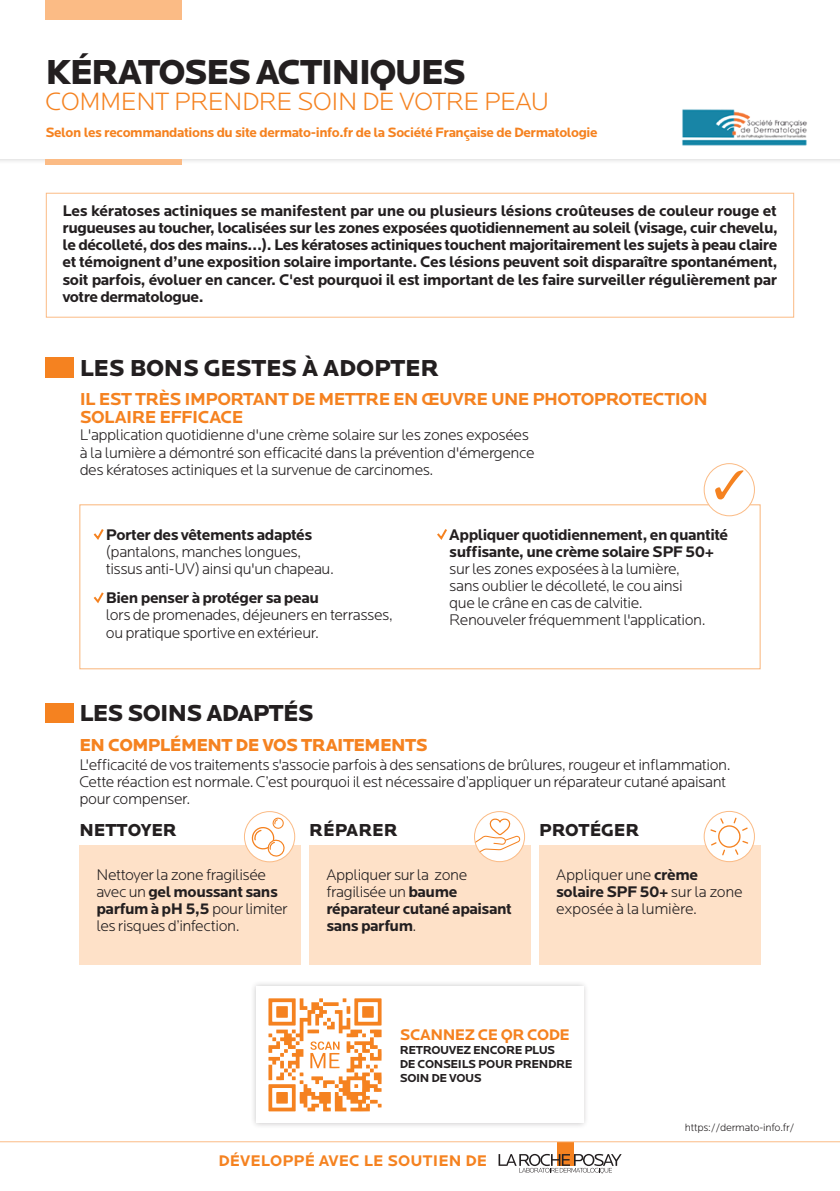
<style>
.page{position:relative;width:840px;height:1191px;background:#fff}
.page>*{position:absolute;margin:0;border:0;box-sizing:border-box;transform-origin:0 0}
.t1{font:900 36px "Locator";letter-spacing:-.05em;color:#231f20}
.t2{font:300 26px "Locator";letter-spacing:-.02em;color:#f58220}
.t3{font:900 24px "Locator";letter-spacing:-.01em;color:#231f20}
.t4{font:900 24px "Locator";letter-spacing:-.03em;color:#231f20}
.t5{font:700 18px/18px "Locator";letter-spacing:-.03em;color:#f58220}
.t6{font:900 18px "Locator";letter-spacing:-.03em;color:#f58220}
.t7{font:900 18px "Locator";color:#231f20}
.t8{font:300 16px/17px "Locator";letter-spacing:-.03em;color:#231f20}
.t9{font:700 16px/17px "Locator";letter-spacing:-.03em;color:#231f20;text-align:justify}
.t10{font:700 16px "Locator";letter-spacing:.01em;color:#f58220}
.t11{font:700 16px "Locator";letter-spacing:-.03em;color:#f58220}
.t12{font:700 14px "Locator";letter-spacing:-.03em;color:#f58220}
.t13{font:700 12px/14px "Locator";letter-spacing:-.03em;color:#231f20}
.t14{font:300 11px "Locator";letter-spacing:-.02em;color:#231f20}
.s1{font-weight:700}
.s2{font-weight:300}
</style>
<div class="page">
<div style="left:556px;top:1142px;width:17px;height:23px;background:#f58220"></div>
<svg style="left:498px;top:1153px;width:123px;height:19px"></svg>
<hr style="left:0;top:1141px;width:839px;height:1px;background:#fbbb85">
<div style="left:0;top:0;width:839px;height:165px;background:#231f20;opacity:.25"></div>
<div style="left:0;top:0;width:839px;height:159px;background:#fff"></div>
<div style="left:45px;top:357px;width:29px;height:21px;background:#f58220"></div>
<div style="left:45px;top:703px;width:29px;height:20px;background:#f58220"></div>
<div style="left:46px;top:193px;width:747px;height:124px;border:1px solid #fbbb85"></div>
<div style="left:45px;top:159px;width:136px;height:5px;background:#fbbb85"></div>
<div style="left:45px;top:0;width:136px;height:20px;background:#fbbb85"></div>
<div style="left:250px;top:980px;width:339px;height:149px;background:#231f20;opacity:.25"></div>
<div style="left:257px;top:986px;width:326px;height:137px;background:#fff"></div>
<svg style="left:268px;top:998px;width:113px;height:113px"></svg>
<div style="left:79px;top:845px;width:221px;height:119px;background:#fee1c8"></div>
<div style="left:309px;top:845px;width:221px;height:119px;background:#fee1c8"></div>
<div style="left:539px;top:845px;width:221px;height:119px;background:#fee1c8"></div>
<div style="left:244px;top:811px;width:50px;height:51px;background:#fff;border-radius:50%"></div>
<svg style="left:251px;top:817px;width:33px;height:40px"></svg>
<div style="left:244px;top:811px;width:51px;height:51px;border:1px solid #fbbb85;border-radius:50%"></div>
<div style="left:474px;top:811px;width:50px;height:50px;background:#fff;border-radius:50%"></div>
<svg style="left:474px;top:818px;width:46px;height:35px"></svg>
<div style="left:474px;top:811px;width:50px;height:51px;border:1px solid #fbbb85;border-radius:50%"></div>
<svg style="left:703px;top:811px;width:51px;height:50px"></svg>
<svg style="left:710px;top:817px;width:37px;height:38px"></svg>
<div style="left:703px;top:811px;width:51px;height:51px;border:1px solid #fbbb85;border-radius:50%"></div>
<svg style="left:93px;top:529px;width:11px;height:11px"></svg>
<svg style="left:93px;top:592px;width:11px;height:12px"></svg>
<svg style="left:437px;top:529px;width:10px;height:11px"></svg>
<svg style="left:715px;top:470px;width:28px;height:29px"></svg>
<div style="left:703px;top:463px;width:51px;height:53px;border:1px solid #fbbb85;border-radius:50%"></div>
<img style="left:682px;top:109px;width:125px;height:37px">
<p class="t1" style="left:45px;top:50px;width:422px">KÉRATOSES ACTINIQUES</p>
<p class="t2" style="left:45px;top:88px;width:505px">COMMENT PRENDRE SOIN DE VOTRE PEAU</p>
<p class="t12" style="left:45px;top:124px;width:553px">Selon les recommandations du site dermato-info.fr de la Société Française de Dermatologie</p>
<p class="t9" style="left:62px;top:203px;width:716px">Les kératoses actiniques se manifestent par une ou plusieurs lésions croûteuses de couleur rouge et rugueuses au toucher, localisées sur les zones exposées quotidiennement au soleil (visage, cuir chevelu, le décolleté, dos des mains…). Les kératoses actiniques touchent majoritairement les sujets à peau claire et témoignent d’une exposition solaire importante. Ces lésions peuvent soit disparaître spontanément, soit parfois, évoluer en cancer. C'est pourquoi il est important de les faire surveiller régulièrement par votre dermatologue.</p>
<p class="t3" style="left:80px;top:354px;width:360px">LES BONS GESTES À ADOPTER</p>
<p class="t5" style="left:80px;top:391px;width:629px">IL EST TRÈS IMPORTANT DE METTRE EN ŒUVRE UNE PHOTOPROTECTION<br>SOLAIRE EFFICACE</p>
<p class="t8" style="left:80px;top:427px;width:456px">L'application quotidienne d'une crème solaire sur les zones exposées à la lumière a démontré son efficacité dans la prévention d'émergence des kératoses actiniques et la survenue de carcinomes.</p>
<p class="t8" style="left:106px;top:526px;width:229px"><span class="s1">Porter des vêtements adaptés </span>(pantalons, manches longues, tissus anti-UV) ainsi qu'un chapeau.</p>
<p class="t8" style="left:106px;top:590px;width:288px;line-height:17.6px"><span class="s1">Bien penser à protéger sa peau<br></span>lors de promenades, déjeuners en terrasses, ou pratique sportive en extérieur.</p>
<p class="t8" style="left:449px;top:526px;width:280px"><span class="s1">Appliquer quotidiennement, en quantité suffisante, une crème solaire SPF 50+ </span>sur les zones exposées à la lumière,<br>sans oublier le décolleté, le cou ainsi<br>que le crâne en cas de calvitie.<br>Renouveler fréquemment l'application.</p>
<p class="t4" style="left:79px;top:699px;width:235px">LES SOINS ADAPTÉS</p>
<p class="t6" style="left:79px;top:734px;width:349px">EN COMPLÉMENT DE VOS TRAITEMENTS</p>
<p class="t8" style="left:79px;top:757px;width:652px">L'efficacité de vos traitements s'associe parfois à des sensations de brûlures, rougeur et inflammation.<br>Cette réaction est normale. C’est pourquoi il est nécessaire d’appliquer un réparateur cutané apaisant pour compenser.</p>
<p class="t7" style="left:79px;top:819px;width:99px">NETTOYER</p>
<p class="t7" style="left:309px;top:819px;width:90px">RÉPARER</p>
<p class="t7" style="left:539px;top:819px;width:102px">PROTÉGER</p>
<p class="t9" style="left:326px;top:866px;width:187px;text-align:left"><span class="s2">Appliquer sur la zone fragilisée un</span> baume réparateur cutané apaisant sans parfum<span class="s2">.</span></p>
<p class="t8" style="left:556px;top:866px;width:188px">Appliquer une <span class="s1">crème solaire SPF 50+</span> sur la zone exposée à la lumière.</p>
<p class="t8" style="left:96px;top:866px;width:192px">Nettoyer la zone fragilisée avec un <span class="s1">gel moussant sans parfum à pH 5,5</span> pour limiter les risques d’infection.</p>
<p class="t11" style="left:399px;top:1025px;width:171px">SCANNEZ CE QR CODE</p>
<p class="t13" style="left:399px;top:1043px;width:174px">RETROUVEZ ENCORE PLUS<br>DE CONSEILS POUR PRENDRE<br>SOIN DE VOUS</p>
<p class="t10" style="left:218px;top:1151px;width:270px">DÉVELOPPÉ AVEC LE SOUTIEN DE</p>
<p class="t14" style="left:684px;top:1122px;width:111px">https://dermato-info.fr/</p>
</div>
